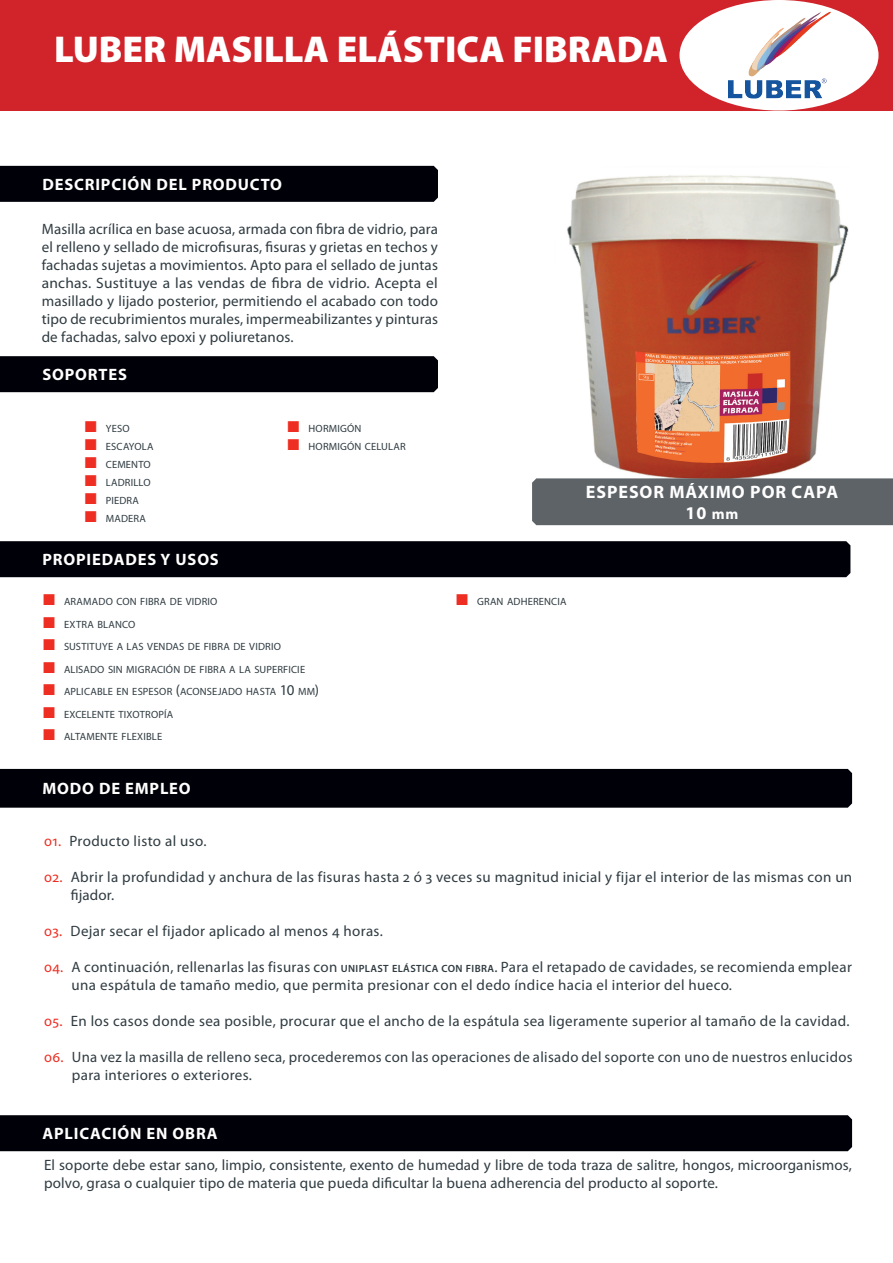
<style>
.page{position:relative;width:893px;height:1263px;background:#fff}
.page>*{position:absolute;margin:0;border:0;box-sizing:border-box;transform-origin:0 0}
.t1{font:900 37.5px "Myriad Pro";color:#fff}
.Main_data{font:700 18px "Myriad Pro";letter-spacing:.05em;color:#fff}
.Section_Headers{font:700 16.5px "Myriad Pro";letter-spacing:.05em;color:#fff}
.Modo_Empleo{font:15px/18px "Myriad Pro";letter-spacing:.025em;color:#2f3b41}
.Descripcion{font:15px/18px "Myriad Pro";letter-spacing:.01em;color:#2f3b41;text-align:justify}
.Propiedades{font:10.5px "Myriad Pro";letter-spacing:.02em;color:#2f3b41}
.Soportes{font:10.5px "Myriad Pro";letter-spacing:.02em;color:#2f3b41}
.s1{font-size:15px}
.s2{color:#ee2e22}
.s3{font-weight:600;font-size:10.5px}
</style>
<div class="page">
<div style="left:0;top:0;width:893px;height:111px;background:#d1232a"></div>
<div style="left:679px;top:0;width:199px;height:111px;background:#fff;border-radius:50%"></div>
<img style="left:728px;top:12px;width:102px;height:87px">
<img style="left:567px;top:175px;width:282px;height:303px">
<div style="left:0;top:541px;width:850px;height:36px;background:#000008"></div>
<div style="left:0;top:166px;width:438px;height:36px;background:#000008"></div>
<div style="left:0;top:356px;width:438px;height:36px;background:#000008"></div>
<div style="left:0;top:769px;width:852px;height:39px;background:#000008"></div>
<div style="left:0;top:1115px;width:852px;height:36px;background:#000008"></div>
<div style="left:532px;top:478px;width:361px;height:47px;background:#5e6367"></div>
<p class="t1" style="left:54px;top:24px;width:616px">LUBER MASILLA ELÁSTICA FIBRADA</p>
<p class="Section_Headers" style="left:43px;top:174px;width:241px">DESCRIPCIÓN DEL PRODUCTO</p>
<p class="Descripcion" style="left:42px;top:220px;width:398px">Masilla acrílica en base acuosa, armada con fibra de vidrio, para el relleno y sellado de microfisuras, fisuras y grietas en techos y fachadas sujetas a movimientos. Apto para el sellado de juntas anchas. Sustituye a las vendas de fibra de vidrio. Acepta el masillado y lijado posterior, permitiendo el acabado con todo tipo de recubrimientos murales, impermeabilizantes y pinturas de fachadas, salvo epoxi y poliuretanos.</p>
<p class="Section_Headers" style="left:43px;top:364px;width:86px">SOPORTES</p>
<p class="Soportes" style="left:106px;top:422px;width:25px">YESO</p>
<p class="Soportes" style="left:106px;top:440px;width:49px">ESCAYOLA</p>
<p class="Soportes" style="left:106px;top:458px;width:47px">CEMENTO</p>
<p class="Soportes" style="left:106px;top:476px;width:46px">LADRILLO</p>
<p class="Soportes" style="left:106px;top:494px;width:35px">PIEDRA</p>
<p class="Soportes" style="left:106px;top:512px;width:42px">MADERA</p>
<p class="Section_Headers" style="left:43px;top:549px;width:178px">PROPIEDADES Y USOS</p>
<p class="Soportes" style="left:308px;top:422px;width:55px">HORMIGÓN</p>
<p class="Soportes" style="left:308px;top:440px;width:99px">HORMIGÓN CELULAR</p>
<p class="Propiedades" style="left:64px;top:595px;width:155px">ARAMADO CON FIBRA DE VIDRIO</p>
<p class="Propiedades" style="left:64px;top:618px;width:73px">EXTRA BLANCO</p>
<p class="Propiedades" style="left:64px;top:640px;width:219px">SUSTITUYE A LAS VENDAS DE FIBRA DE VIDRIO</p>
<p class="Propiedades" style="left:64px;top:663px;width:243px">ALISADO SIN MIGRACIÓN DE FIBRA A LA SUPERFICIE</p>
<p class="Propiedades" style="left:64px;top:685px;width:257px">APLICABLE EN ESPESOR <span class="s1">(</span>ACONSEJADO HASTA <span class="s1">10</span> MM<span class="s1">)</span></p>
<p class="Propiedades" style="left:64px;top:708px;width:111px">EXCELENTE TIXOTROPÍA</p>
<p class="Propiedades" style="left:64px;top:730px;width:100px">ALTAMENTE FLEXIBLE</p>
<p class="Section_Headers" style="left:43px;top:778px;width:150px">MODO DE EMPLEO</p>
<p class="Main_data" style="left:586px;top:480px;width:254px">ESPESOR MÁXIMO POR CAPA</p>
<p class="Main_data" style="left:686px;top:501px;width:54px">10 <span class="s1">mm</span></p>
<p class="Propiedades" style="left:477px;top:595px;width:91px">GRAN ADHERENCIA</p>
<p class="Modo_Empleo" style="left:44px;top:832px;width:164px"><span class="s2">01.</span> Producto listo al uso.</p>
<p class="Modo_Empleo" style="left:71px;top:868px;width:783px;text-indent:-27px"><span class="s2">02.</span> Abrir la profundidad y anchura de las fisuras hasta 2 ó 3 veces su magnitud inicial y fijar el interior de las mismas con un fijador.</p>
<p class="Modo_Empleo" style="left:44px;top:922px;width:340px"><span class="s2">03.</span> Dejar secar el fijador aplicado al menos 4 horas.</p>
<p class="Modo_Empleo" style="left:72px;top:958px;width:782px;text-indent:-28px"><span class="s2">04.</span> A continuación, rellenarlas las fisuras con <span class="s3">UNIPLAST ELÁSTICA CON FIBRA</span>. Para el retapado de cavidades, se recomienda emplear una espátula de tamaño medio, que permita presionar con el dedo índice hacia el interior del hueco.</p>
<p class="Modo_Empleo" style="left:44px;top:1012px;width:807px"><span class="s2">05.</span> En los casos donde sea posible, procurar que el ancho de la espátula sea ligeramente superior al tamaño de la cavidad.</p>
<p class="Modo_Empleo" style="left:72px;top:1048px;width:782px;text-indent:-28px"><span class="s2">06.</span> Una vez la masilla de relleno seca, procederemos con las operaciones de alisado del soporte con uno de nuestros enlucidos para interiores o exteriores.</p>
<p class="Section_Headers" style="left:43px;top:1123px;width:177px">APLICACIÓN EN OBRA</p>
<p class="Descripcion" style="left:44px;top:1156px;width:809px">El soporte debe estar sano, limpio, consistente, exento de humedad y libre de toda traza de salitre, hongos, microorganismos, polvo, grasa o cualquier tipo de materia que pueda dificultar la buena adherencia del producto al soporte.</p>
</div>
